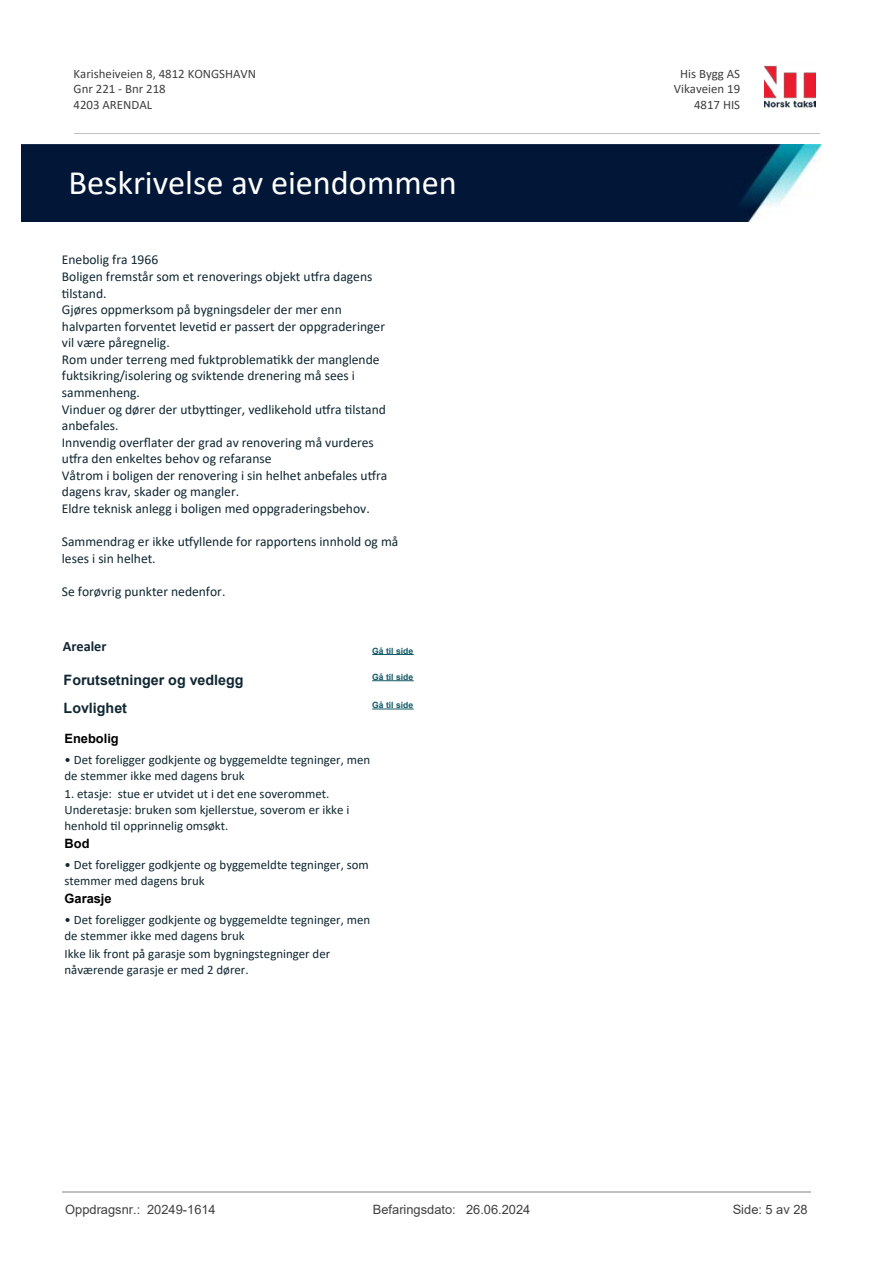
<style>
.page{position:relative;width:893px;height:1263px;background:#fff}
.page>*{position:absolute;margin:0;border:0;box-sizing:border-box;transform-origin:0 0}
.t1{font:34.35px "Calibri";color:#fff}
.t2{font:700 14.25px/28.2px "Arial";color:#102732}
.t3{font:700 14.25px "Calibri";color:#102732}
.t4{font:13.5px/16.5px "Calibri";color:#102732}
.t5{font:12.9px/15.8px "Calibri";color:#102732}
.t6{font:12.9px/15.8px "Calibri";color:#404040}
.t7{font:12.9px "Arial";color:#404040}
.t8{font:700 12.9px "Arial";color:#000}
.t9{font:700 8.55px "Arial";color:#115965}
</style>
<div class="page">
<hr style="left:372px;top:654px;width:42px;height:1px;background:#115965">
<hr style="left:372px;top:708px;width:42px;height:1px;background:#115965">
<hr style="left:372px;top:680px;width:42px;height:1px;background:#115965">
<img style="left:765px;top:65px;width:50px;height:43px">
<hr style="left:74px;top:133px;width:745px;height:1px;background:#c0c0c0">
<img style="left:21px;top:144px;width:801px;height:77px">
<hr style="left:62px;top:1191px;width:749px;height:2px;background:#c0c0c0">
<p class="t6" style="left:74px;top:65px;width:184px">Karisheiveien 8, 4812 KONGSHAVN<br>Gnr 221 - Bnr 218<br>4203 ARENDAL</p>
<p class="t6" style="left:680px;top:65px;width:62px">His Bygg AS</p>
<p class="t6" style="left:674px;top:81px;width:68px">Vikaveien 19</p>
<p class="t6" style="left:694px;top:96px;width:48px">4817 HIS</p>
<h1 class="t1" style="left:68px;top:159px;width:390px">Beskrivelse av eiendommen</h1>
<p class="t4" style="left:62px;top:251px;width:327px">Enebolig fra 1966<br>Boligen fremstår som et renoverings objekt u琀昀ra dagens<br>琀椀lstand.<br>Gjøres oppmerksom på bygningsdeler der mer enn halvparten forventet leve琀椀d er passert der oppgraderinger vil være påregnelig.<br>Rom under terreng med fuktproblema琀椀kk der manglende fuktsikring/isolering og sviktende drenering må sees i sammenheng.<br>Vinduer og dører der utby琀紀nger, vedlikehold u琀昀ra 琀椀lstand anbefales.<br>Innvendig over昀氀ater der grad av renovering må vurderes<br>u琀昀ra den enkeltes behov og refaranse<br>Våtrom i boligen der renovering i sin helhet anbefales u琀昀ra dagens krav, skader og mangler.<br>Eldre teknisk anlegg i boligen med oppgraderingsbehov.</p>
<p class="t4" style="left:62px;top:533px;width:338px">Sammendrag er ikke u琀昀yllende for rapportens innhold og må leses i sin helhet.</p>
<p class="t4" style="left:62px;top:583px;width:165px">Se forøvrig punkter nedenfor.</p>
<p class="t3" style="left:63px;top:636px;width:45px">Arealer</p>
<p class="t9" style="left:372px;top:645px;width:42px">Gå til side</p>
<p class="t9" style="left:372px;top:671px;width:42px">Gå til side</p>
<p class="t2" style="left:64px;top:666px;width:181px">Forutsetninger og vedlegg<br>Lovlighet</p>
<p class="t8" style="left:65px;top:729px;width:56px">Enebolig</p>
<p class="t5" style="left:65px;top:751px;width:307px">• Det foreligger godkjente og byggemeldte tegninger, men de stemmer ikke med dagens bruk</p>
<p class="t5" style="left:65px;top:786px;width:286px">1. etasje: stue er utvidet ut i det ene soverommet.<br>Underetasje: bruken som kjellerstue, soverom er ikke i henhold 琀椀l opprinnelig omsøkt.</p>
<p class="t8" style="left:65px;top:834px;width:26px">Bod</p>
<p class="t5" style="left:65px;top:856px;width:306px">• Det foreligger godkjente og byggemeldte tegninger, som stemmer med dagens bruk</p>
<p class="t8" style="left:65px;top:889px;width:49px">Garasje</p>
<p class="t5" style="left:65px;top:911px;width:307px">• Det foreligger godkjente og byggemeldte tegninger, men de stemmer ikke med dagens bruk</p>
<p class="t5" style="left:65px;top:946px;width:267px">Ikke lik front på garasje som bygningstegninger der nåværende garasje er med 2 dører.</p>
<p class="t9" style="left:372px;top:699px;width:42px">Gå til side</p>
<p class="t7" style="left:65px;top:1200px;width:152px">Oppdragsnr.: 20249-1614</p>
<p class="t7" style="left:373px;top:1200px;width:159px">Befaringsdato: 26.06.2024</p>
<p class="t7" style="left:733px;top:1200px;width:76px">Side: 5 av 28</p>
</div>
